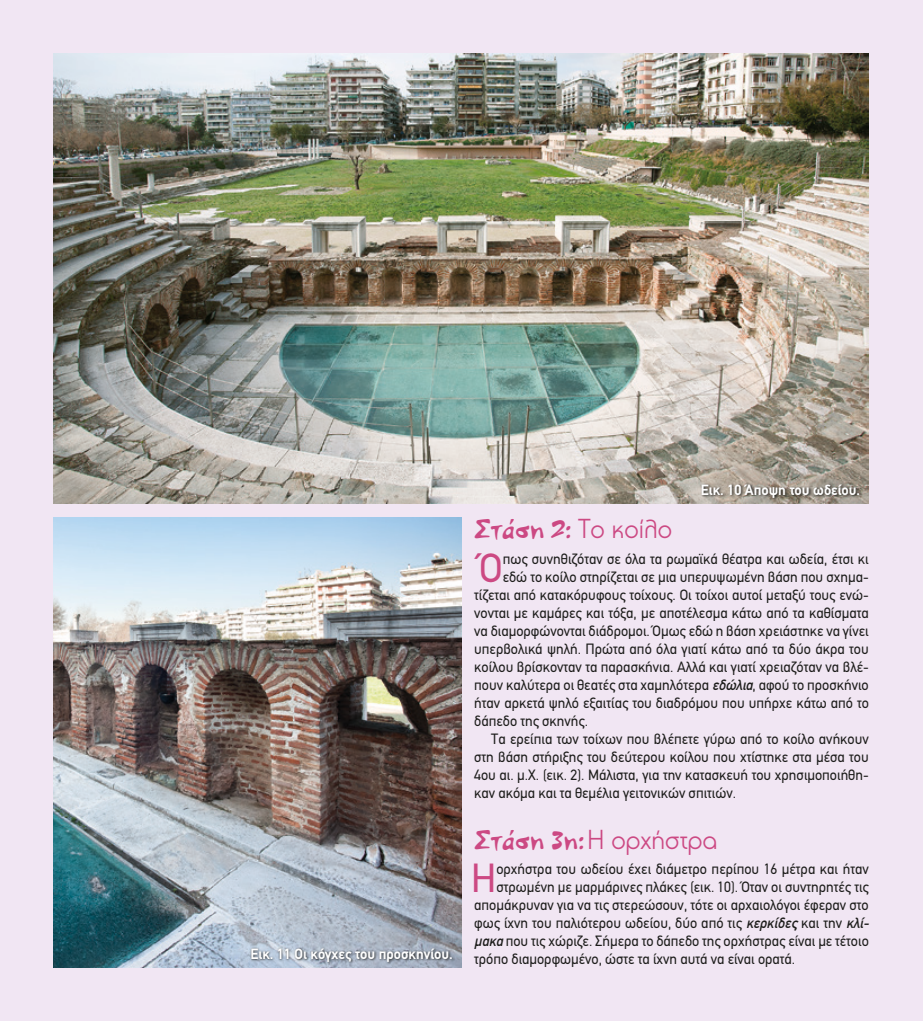
<style>
.page{position:relative;width:923px;height:1021px;background:#fff}
.page>*{position:absolute;margin:0;border:0;box-sizing:border-box;transform-origin:0 0}
.t1{font:40.8px "PF Din Text";color:#cc4983}
.t2{font:27px "PF Universal";letter-spacing:.005em;color:#cc4983}
.t3{font:800 27px "PF Plasmatic";color:#cc4983}
.t4{font:15px "PF Din Text";color:#1d1d1b}
.t5{font:700 15px "PF Din Text";color:#fff}
.s1{font-family:"PF Universal";font-weight:400}
.s2{font-weight:500;font-style:italic}
.s3{font-family:"PF Plasmatic";font-weight:800}
</style>
<div class="page">
<div style="left:0;top:0;width:923px;height:1020px;background:#f1e6f3"></div>
<img style="left:54px;top:54px;width:814px;height:449px">
<div style="left:700px;top:482px;width:162px;height:18px;background:#1d1d1b;opacity:.91"></div>
<img style="left:54px;top:518px;width:407px;height:449px">
<div style="left:250px;top:946px;width:205px;height:18px;background:#1d1d1b;opacity:.91"></div>
<p class="t5" style="left:250px;top:944px;width:204px">Εικ. 11 Οι κόγχες του προσκηνίου.</p>
<p class="t5" style="left:701px;top:480px;width:161px">Εικ. 10 Άποψη του ωδείου.</p>
<h2 class="t3" style="left:474px;top:512px;width:199px">Στάση 2: <span class="s1">Το κοίλο</span></h2>
<h1 class="t1" style="left:479px;top:544px;width:24px">Ό</h1>
<p class="t4" style="left:503px;top:550px;width:367px">πως συνηθιζόταν σε όλα τα ρωμαϊκά θέατρα και ωδεία, έτσι κι</p>
<p class="t4" style="left:503px;top:568px;width:367px">εδώ το κοίλο στηρίζεται σε μια υπερυψωμένη βάση που σχημα-</p>
<p class="t4" style="left:474px;top:586px;width:396px">τίζεται από κατακόρυφους τοίχους. Οι τοίχοι αυτοί μεταξύ τους ενώ-</p>
<p class="t4" style="left:474px;top:604px;width:396px">νονται με καμάρες και τόξα, με αποτέλεσμα κάτω από τα καθίσματα</p>
<p class="t4" style="left:474px;top:622px;width:396px">να διαμορφώνονται διάδρομοι. Όμως εδώ η βάση χρειάστηκε να γίνει</p>
<p class="t4" style="left:474px;top:640px;width:396px">υπερβολικά ψηλή. Πρώτα από όλα γιατί κάτω από τα δύο άκρα του</p>
<p class="t4" style="left:474px;top:658px;width:396px">κοίλου βρίσκονταν τα παρασκήνια. Αλλά και γιατί χρειαζόταν να βλέ-</p>
<p class="t4" style="left:474px;top:676px;width:396px">πουν καλύτερα οι θεατές στα χαμηλότερα <span class="s2">εδώλια</span>, αφού το προσκήνιο</p>
<p class="t4" style="left:474px;top:694px;width:396px">ήταν αρκετά ψηλό εξαιτίας του διαδρόμου που υπήρχε κάτω από το</p>
<p class="t4" style="left:474px;top:712px;width:115px">δάπεδο της σκηνής.</p>
<p class="t4" style="left:491px;top:730px;width:379px">Τα ερείπια των τοίχων που βλέπετε γύρω από το κοίλο ανήκουν</p>
<p class="t4" style="left:474px;top:748px;width:396px">στη βάση στήριξης του δεύτερου κοίλου που χτίστηκε στα μέσα του</p>
<p class="t4" style="left:474px;top:766px;width:396px">4ου αι. μ.Χ. (εικ. 2). Μάλιστα, για την κατασκευή του χρησιμοποιήθη-</p>
<p class="t4" style="left:474px;top:784px;width:263px">καν ακόμα και τα θεμέλια γειτονικών σπιτιών.</p>
<h2 class="t2" style="left:474px;top:823px;width:245px"><span class="s3">Στάση 3η:</span>Η ορχήστρα</h2>
<h1 class="t1" style="left:471px;top:854px;width:27px">Η</h1>
<p class="t4" style="left:496px;top:860px;width:374px">ορχήστρα του ωδείου έχει διάμετρο περίπου 16 μέτρα και ήταν</p>
<p class="t4" style="left:496px;top:878px;width:374px">στρωμένη με μαρμάρινες πλάκες (εικ. 10). Όταν οι συντηρητές τις</p>
<p class="t4" style="left:474px;top:896px;width:396px">απομάκρυναν για να τις στερεώσουν, τότε οι αρχαιολόγοι έφεραν στο</p>
<p class="t4" style="left:474px;top:914px;width:396px">φως ίχνη του παλιότερου ωδείου, δύο από τις <span class="s2">κερκίδες</span> και την <span class="s2">κλί-</span></p>
<p class="t4" style="left:474px;top:932px;width:396px"><span class="s2">μακα</span> που τις χώριζε. Σήμερα το δάπεδο της ορχήστρας είναι με τέτοιο</p>
<p class="t4" style="left:474px;top:950px;width:322px">τρόπο διαμορφωμένο, ώστε τα ίχνη αυτά να είναι ορατά.</p>
</div>
